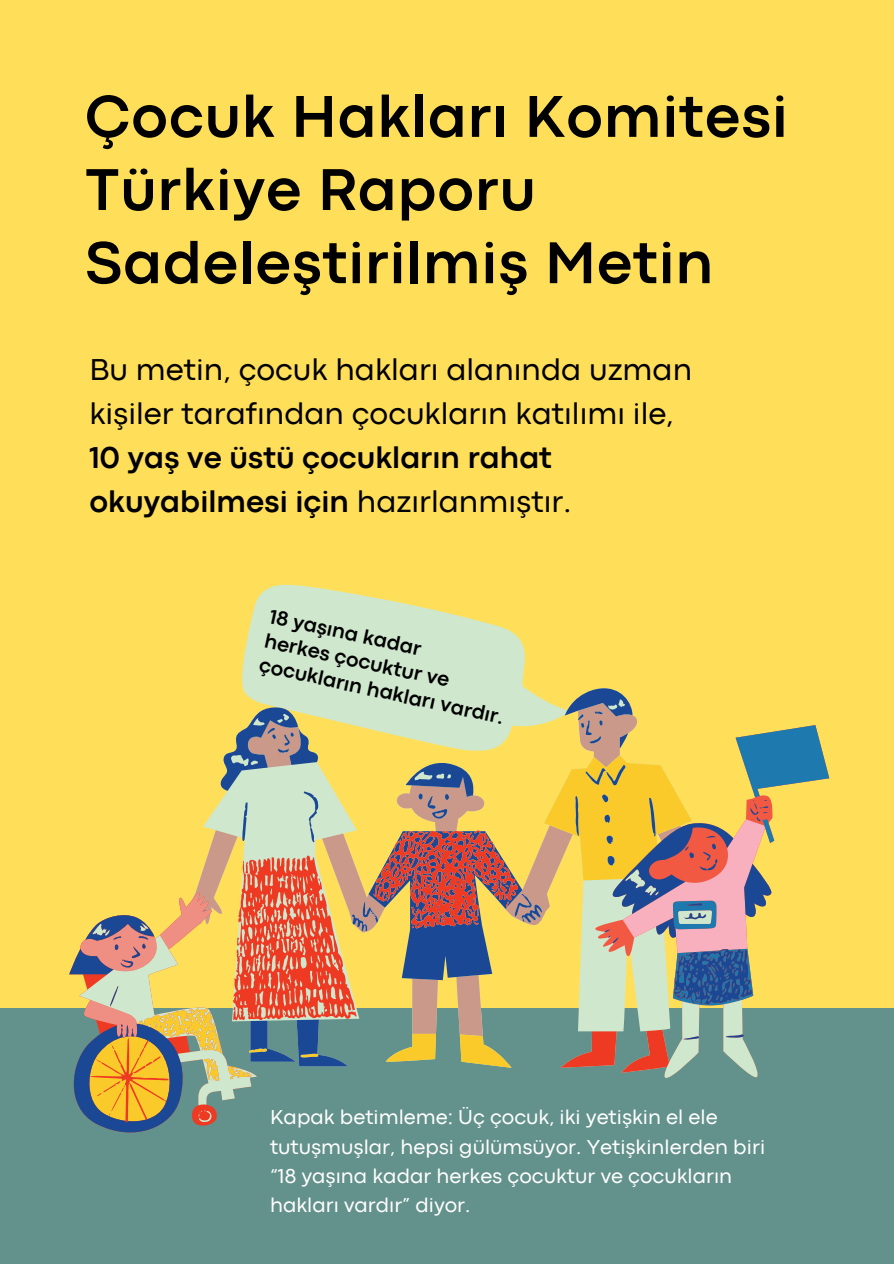
<style>
.page{position:relative;width:894px;height:1264px;background:#fff}
.page>*{position:absolute;margin:0;border:0;box-sizing:border-box;transform-origin:0 0}
.t1{font:700 61.5px/73.2px "Codec Pro";letter-spacing:.015em;color:#000}
.t2{font:31.5px/43.8px "Codec Pro";color:#000}
.t3{font:21px/29.2px "Codec Pro";color:#fff}
.t4{font:700 21px/24.9px "Codec Pro";color:#000}
.s1{font-weight:700}
</style>
<div class="page">
<div style="left:0;top:0;width:893px;height:1263px;background:#ffdf59"></div>
<div style="left:0;top:1008px;width:893px;height:255px;background:#63918b"></div>
<svg style="left:242px;top:584px;width:283px;height:99px;fill:#cfe7cd"></svg>
<svg style="left:196px;top:683px;width:442px;height:208px"></svg>
<svg style="left:233px;top:830px;width:362px;height:242px"></svg>
<svg style="left:64px;top:891px;width:193px;height:252px"></svg>
<svg style="left:595px;top:725px;width:9px;height:356px;background:#d6bb7c"></svg>
<svg style="left:604px;top:725px;width:225px;height:356px"></svg>
<h2 class="t1" style="left:85px;top:84px;width:695px">Çocuk Hakları Komitesi<br>Türkiye Raporu<br>Sadeleştirilmiş Metin</h2>
<h1 class="t2" style="left:89px;top:350px;width:604px">Bu metin, çocuk hakları alanında uzman kişiler tarafından çocukların katılımı ile, <span class="s1">10 yaş ve üstü çocukların rahat okuyabilmesi için</span> hazırlanmıştır.</h1>
<p class="t4" style="left:272px;top:605px;width:251px;rotate:12deg">18 yaşına kadar<br>herkes çocuktur ve çocukların hakları vardır.</p>
<h3 class="t3" style="left:270px;top:1104px;width:493px">Kapak betimleme: Üç çocuk, iki yetişkin el ele tutuşmuşlar, hepsi gülümsüyor. Yetişkinlerden biri “18 yaşına kadar herkes çocuktur ve çocukların hakları vardır” diyor.</h3>
</div>
